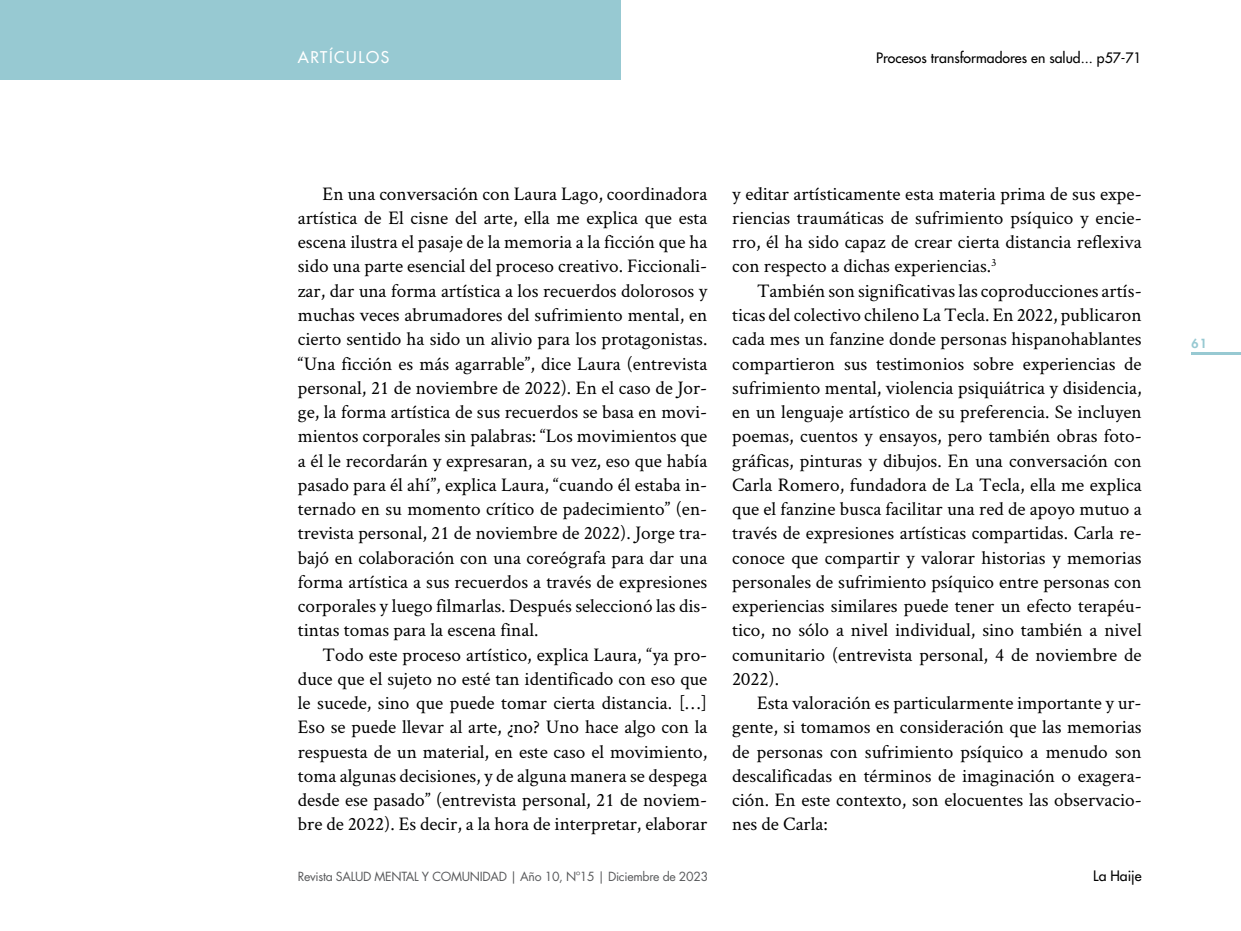
<style>
.page{position:relative;width:1241px;height:931px;background:#fff}
.page>*{position:absolute;margin:0;border:0;box-sizing:border-box;transform-origin:0 0}
.t1{font:19.25px "Crimson Text";color:#000}
.t2{font:500 15.75px "Futura Std";letter-spacing:.1em;color:#fff}
.t3{font:500 14px "Futura Std";color:#000}
.t4{font:12.25px "Futura Std";letter-spacing:-.025em;color:#58595b}
.t5{font:800 12.25px "Futura Std";color:#97c9d2}
</style>
<div class="page">
<div style="left:0;top:0;width:620px;height:79px;background:#97c9d2"></div>
<hr style="left:1191px;top:352px;width:49px;height:2px;background:#97c9d2">
<p class="t2" style="left:298px;top:47px;width:93px">ARTÍCULOS</p>
<p class="t3" style="left:876px;top:49px;width:267px">Procesos transformadores en salud... p57-71</p>
<p class="t1" style="left:322px;top:180px;width:386px">En una conversación con Laura Lago, coordinadora</p>
<p class="t1" style="left:298px;top:204px;width:411px">artística de El cisne del arte, ella me explica que esta</p>
<p class="t1" style="left:298px;top:229px;width:411px">escena ilustra el pasaje de la memoria a la ficción que ha</p>
<p class="t1" style="left:298px;top:253px;width:411px">sido una parte esencial del proceso creativo. Ficcionali-</p>
<p class="t1" style="left:298px;top:277px;width:411px">zar, dar una forma artística a los recuerdos dolorosos y</p>
<p class="t1" style="left:298px;top:301px;width:411px">muchas veces abrumadores del sufrimiento mental, en</p>
<p class="t1" style="left:298px;top:326px;width:411px">cierto sentido ha sido un alivio para los protagonistas.</p>
<p class="t1" style="left:298px;top:350px;width:411px">“Una ficción es más agarrable”, dice Laura (entrevista</p>
<p class="t1" style="left:298px;top:374px;width:411px">personal, 21 de noviembre de 2022). En el caso de Jor-</p>
<p class="t1" style="left:298px;top:398px;width:411px">ge, la forma artística de sus recuerdos se basa en movi-</p>
<p class="t1" style="left:298px;top:423px;width:411px">mientos corporales sin palabras: “Los movimientos que</p>
<p class="t1" style="left:298px;top:447px;width:411px">a él le recordarán y expresaran, a su vez, eso que había</p>
<p class="t1" style="left:298px;top:471px;width:411px">pasado para él ahí”, explica Laura, “cuando él estaba in-</p>
<p class="t1" style="left:298px;top:495px;width:411px">ternado en su momento crítico de padecimiento” (en-</p>
<p class="t1" style="left:298px;top:520px;width:411px">trevista personal, 21 de noviembre de 2022). Jorge tra-</p>
<p class="t1" style="left:298px;top:544px;width:411px">bajó en colaboración con una coreógrafa para dar una</p>
<p class="t1" style="left:298px;top:568px;width:411px">forma artística a sus recuerdos a través de expresiones</p>
<p class="t1" style="left:298px;top:592px;width:411px">corporales y luego filmarlas. Después seleccionó las dis-</p>
<p class="t1" style="left:298px;top:616px;width:242px">tintas tomas para la escena final.</p>
<p class="t1" style="left:322px;top:641px;width:386px">Todo este proceso artístico, explica Laura, “ya pro-</p>
<p class="t1" style="left:298px;top:665px;width:411px">duce que el sujeto no esté tan identificado con eso que</p>
<p class="t1" style="left:298px;top:689px;width:411px">le sucede, sino que puede tomar cierta distancia. […]</p>
<p class="t1" style="left:298px;top:713px;width:411px">Eso se puede llevar al arte, ¿no? Uno hace algo con la</p>
<p class="t1" style="left:298px;top:738px;width:411px">respuesta de un material, en este caso el movimiento,</p>
<p class="t1" style="left:298px;top:762px;width:411px">toma algunas decisiones, y de alguna manera se despega</p>
<p class="t1" style="left:298px;top:786px;width:411px">desde ese pasado” (entrevista personal, 21 de noviem-</p>
<p class="t1" style="left:298px;top:810px;width:411px">bre de 2022). Es decir, a la hora de interpretar, elaborar</p>
<p class="t4" style="left:298px;top:868px;width:412px">Revista SALUD MENTAL Y COMUNIDAD | Año 10, Nº15 | Diciembre de 2023</p>
<p class="t1" style="left:732px;top:180px;width:411px">y editar artísticamente esta materia prima de sus expe-</p>
<p class="t1" style="left:732px;top:204px;width:411px">riencias traumáticas de sufrimiento psíquico y encie-</p>
<p class="t1" style="left:732px;top:229px;width:411px">rro, él ha sido capaz de crear cierta distancia reflexiva</p>
<p class="t1" style="left:732px;top:253px;width:266px">con respecto a dichas experiencias.<sup>3</sup></p>
<p class="t1" style="left:756px;top:277px;width:386px">También son significativas las coproducciones artís-</p>
<p class="t1" style="left:732px;top:301px;width:411px">ticas del colectivo chileno La Tecla. En 2022, publicaron</p>
<p class="t1" style="left:732px;top:326px;width:411px">cada mes un fanzine donde personas hispanohablantes</p>
<p class="t1" style="left:732px;top:350px;width:411px">compartieron sus testimonios sobre experiencias de</p>
<p class="t1" style="left:732px;top:374px;width:411px">sufrimiento mental, violencia psiquiátrica y disidencia,</p>
<p class="t1" style="left:732px;top:398px;width:411px">en un lenguaje artístico de su preferencia. Se incluyen</p>
<p class="t1" style="left:732px;top:423px;width:411px">poemas, cuentos y ensayos, pero también obras foto-</p>
<p class="t1" style="left:732px;top:447px;width:411px">gráficas, pinturas y dibujos. En una conversación con</p>
<p class="t1" style="left:732px;top:471px;width:411px">Carla Romero, fundadora de La Tecla, ella me explica</p>
<p class="t1" style="left:732px;top:495px;width:411px">que el fanzine busca facilitar una red de apoyo mutuo a</p>
<p class="t1" style="left:732px;top:520px;width:411px">través de expresiones artísticas compartidas. Carla re-</p>
<p class="t1" style="left:732px;top:544px;width:411px">conoce que compartir y valorar historias y memorias</p>
<p class="t1" style="left:732px;top:568px;width:411px">personales de sufrimiento psíquico entre personas con</p>
<p class="t1" style="left:732px;top:592px;width:411px">experiencias similares puede tener un efecto terapéu-</p>
<p class="t1" style="left:732px;top:616px;width:411px">tico, no sólo a nivel individual, sino también a nivel</p>
<p class="t1" style="left:732px;top:641px;width:411px">comunitario (entrevista personal, 4 de noviembre de</p>
<p class="t1" style="left:732px;top:665px;width:48px">2022).</p>
<p class="t1" style="left:756px;top:689px;width:386px">Esta valoración es particularmente importante y ur-</p>
<p class="t1" style="left:732px;top:713px;width:411px">gente, si tomamos en consideración que las memorias</p>
<p class="t1" style="left:732px;top:738px;width:411px">de personas con sufrimiento psíquico a menudo son</p>
<p class="t1" style="left:732px;top:762px;width:411px">descalificadas en términos de imaginación o exagera-</p>
<p class="t1" style="left:732px;top:786px;width:411px">ción. En este contexto, son elocuentes las observacio-</p>
<p class="t1" style="left:732px;top:810px;width:97px">nes de Carla:</p>
<p class="t3" style="left:1093px;top:867px;width:50px">La Haije</p>
<p class="t5" style="left:1191px;top:336px;width:17px">61</p>
</div>
